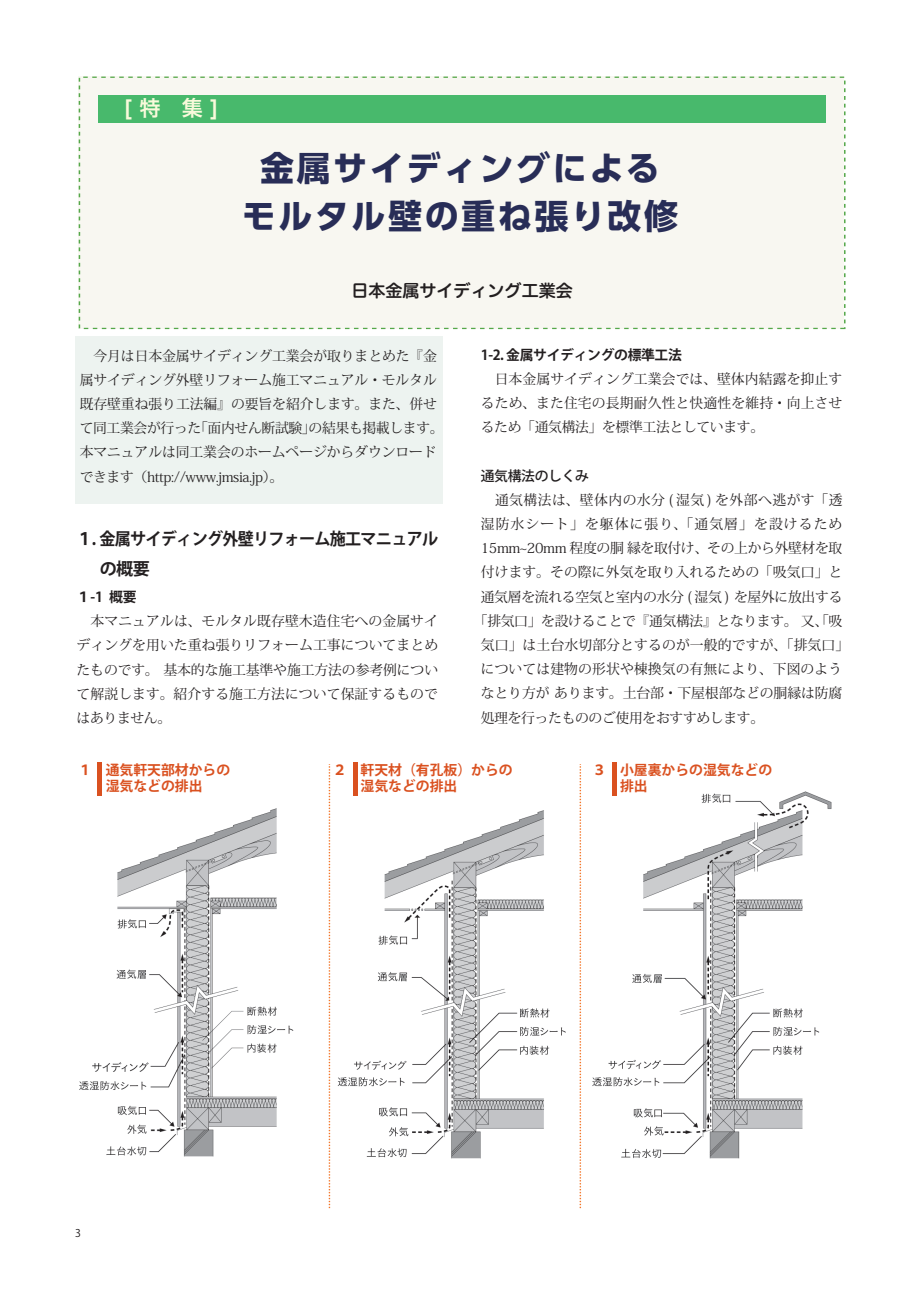
<style>
.page{position:relative;width:919px;height:1289px;background:#fff}
.page>*{position:absolute;margin:0;border:0;box-sizing:border-box;transform-origin:0 0}
.t1{font:700 34.05px/47.8px "UD Shin Go Pro";letter-spacing:.075em;color:#282d57;text-align:center}
.t2{font:21.3px "Hira Kaku Std N W6";color:#f9fadb}
.t3{font:700 16.95px/29.7px "Koz Go Pr 6 N";letter-spacing:-.05em;color:#231f20;scale:.95 1}
.t4{font:16.95px "Hira Maru Std N W6";color:#231f20}
.t5{font:13.8px/24.2px "Koz Min Pr 6 N";letter-spacing:-.005em;color:#231f20;text-align:justify}
.t6{font:13.8px "Koz Min Pr 6 N";letter-spacing:-.025em;color:#231f20}
.t7{font:700 13.8px/16.6px "Koz Go Pr 6 N";color:#da5120}
.t8{font:13.8px "Koz Min Pr 6 N";letter-spacing:.03em;color:#231f20}
.t9{font:13.8px "Koz Min Pr 6 N";letter-spacing:.075em;color:#231f20}
.t10{font:700 13.8px "Koz Go Pr 6 N";letter-spacing:-.025em;color:#231f20}
.t11{font:500 13.8px "Koz Go Pr 6 N";letter-spacing:-.025em;color:#231f20}
.t12{font:10.65px "Koz Go Pr 6 N";color:#231f20}
</style>
<div class="page">
<div style="left:75px;top:336px;width:367px;height:167px;background:#edf3f0"></div>
<div style="left:79px;top:77px;width:766px;height:252px;background:#f8f7f1"></div>
<div style="left:98px;top:95px;width:727px;height:28px;background:#48b96c"></div>
<img style="left:79px;top:764px;width:753px;height:445px">
<svg style="left:98px;top:762px;width:4px;height:34px"></svg>
<svg style="left:353px;top:762px;width:4px;height:34px"></svg>
<svg style="left:611px;top:762px;width:5px;height:34px"></svg>
<h2 class="t2" style="left:124px;top:92px;width:97px">[ 特　集 ]</h2>
<h1 class="t1" style="left:242px;top:143px;width:438px">金属サイディングによるモルタル壁の重ね張り改修</h1>
<p class="t4" style="left:351px;top:277px;width:223px">日本金属サイディング工業会</p>
<p class="t5" style="left:80px;top:344px;width:365px;text-align:left">　今月は日本金属サイディング工業会が取りまとめた『金属サイディング外壁リフォーム施工マニュアル・モルタル既存壁重ね張り工法編』の要旨を紹介します。また、併せて同工業会が行った「面内せん断試験」の結果も掲載します。本マニュアルは同工業会のホームページからダウンロードできます（http://www.jmsia.jp）。</p>
<p class="t10" style="left:480px;top:347px;width:203px">1-2. 金属サイディングの標準工法</p>
<p class="t5" style="left:480px;top:367px;width:363px">　日本金属サイディング工業会では、壁体内結露を抑止するため、また住宅の長期耐久性と快適性を維持・向上させるため「通気構法」を標準工法としています。</p>
<p class="t11" style="left:480px;top:467px;width:110px">通気構法のしくみ</p>
<p class="t8" style="left:480px;top:492px;width:363px">　通気構法は、壁体内の水分 ( 湿気 ) を外部へ逃がす「透</p>
<p class="t9" style="left:480px;top:516px;width:363px">湿防水シート」を躯体に張り、「通気層」を設けるため</p>
<p class="t6" style="left:480px;top:540px;width:363px">15mm~20mm 程度の胴 縁を取付け、その上から外壁材を取</p>
<p class="t5" style="left:480px;top:560px;width:363px">付けます。その際に外気を取り入れるための「吸気口」と</p>
<p class="t5" style="left:480px;top:584px;width:363px">通気層を流れる空気と室内の水分 ( 湿気 ) を屋外に放出する</p>
<p class="t6" style="left:474px;top:613px;width:370px">「排気口」を設けることで『通気構法』となります。 又、「吸</p>
<p class="t5" style="left:480px;top:633px;width:370px">気口」は土台水切部分とするのが一般的ですが、「排気口」</p>
<p class="t5" style="left:480px;top:657px;width:363px">については建物の形状や棟換気の有無により、下図のよう</p>
<p class="t5" style="left:480px;top:681px;width:363px">なとり方が あります。土台部・下屋根部などの胴縁は防腐</p>
<p class="t6" style="left:480px;top:709px;width:285px">処理を行ったもののご使用をおすすめします。</p>
<p class="t3" style="left:77px;top:524px;width:398px">１. 金属サイディング外壁リフォーム施工マニュアル　　 の概要</p>
<p class="t10" style="left:77px;top:589px;width:62px">１-1 概要</p>
<p class="t5" style="left:77px;top:609px;width:363px">　本マニュアルは、モルタル既存壁木造住宅への金属サイディングを用いた重ね張りリフォーム工事についてまとめたものです。 基本的な施工基準や施工方法の参考例について解説します。紹介する施工方法について保証するものではありません。</p>
<p class="t7" style="left:78px;top:761px;width:154px;text-align:center">１　通気軒天部材からの湿気などの排出</p>
<p class="t7" style="left:360px;top:761px;width:154px;text-indent:-28px">２　軒天材（有孔板）からの湿気などの排出</p>
<p class="t7" style="left:620px;top:761px;width:154px;text-indent:-28px">３　小屋裏からの湿気などの排出</p>
<p class="t12" style="left:75px;top:1226px;width:7px">3</p>
</div>
